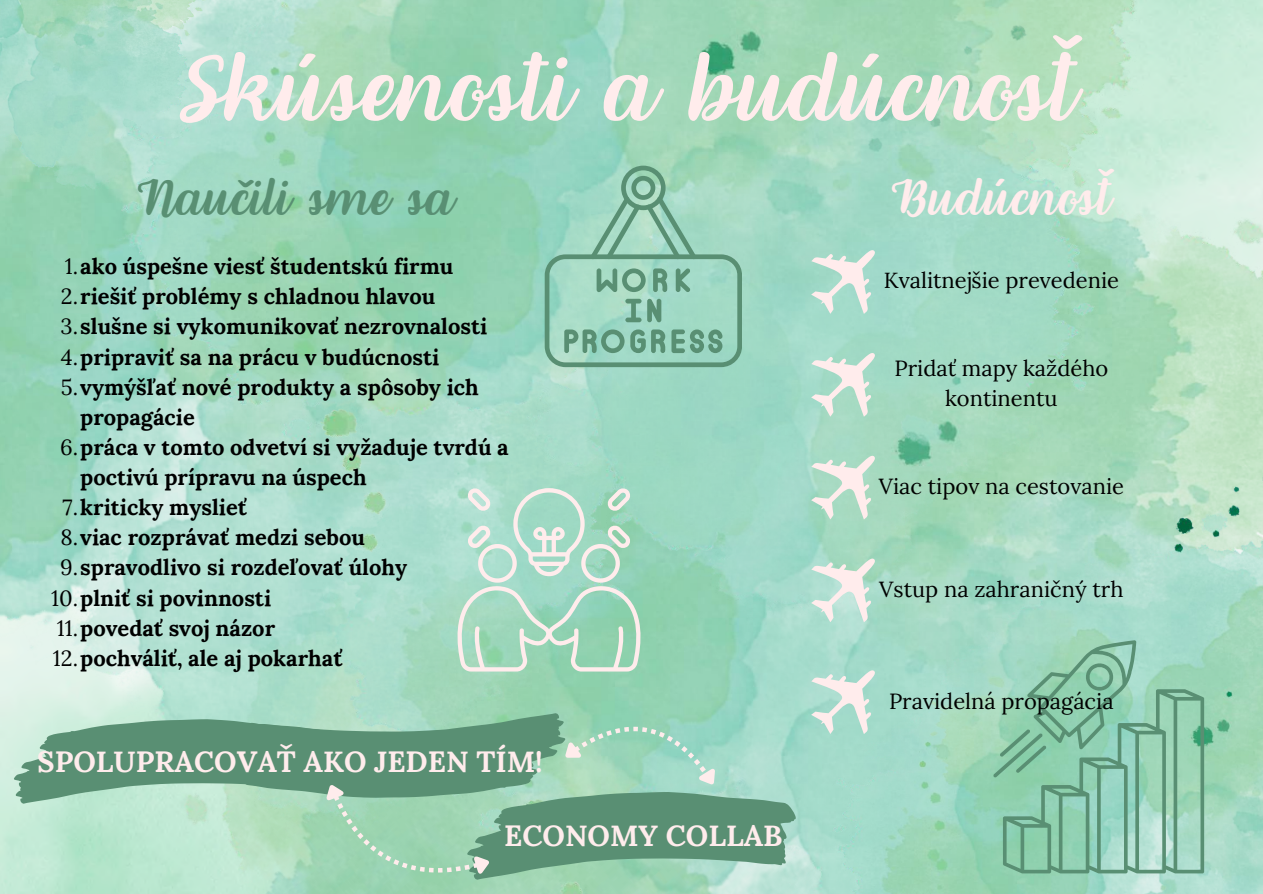
<style>
.page{position:relative;width:1263px;height:894px;background:#fff}
.page>*{position:absolute;margin:0;border:0;box-sizing:border-box;transform-origin:0 0}
.t1{font:91.8px "Together";color:#ffecec}
.t2{font:49.5px "Together";color:#598f73}
.t3{font:49.5px "Together";color:#ffecec}
.t4{font:700 29.25px "Lora";color:#ffecec}
.t5{font:700 21.9px "Lora";color:#000}
.t6{font:21.9px/30.3px "Lora";color:#000;text-align:center}
.s1{font-weight:400}
</style>
<div class="page">
<img style="left:688px;top:25px;width:575px;height:868px">
<img style="left:0;top:197px;width:688px;height:643px">
<img style="left:0;top:0;width:115px;height:197px">
<img style="left:829px;top:473px;width:434px;height:420px">
<img style="left:115px;top:0;width:1035px;height:631px">
<svg style="left:451px;top:487px;width:196px;height:184px;background:#addac5"></svg>
<svg style="left:14px;top:707px;width:782px;height:186px;background:#8ec0a6"></svg>
<svg style="left:545px;top:166px;width:197px;height:201px;background:#94cbb4"></svg>
<svg style="left:982px;top:640px;width:233px;height:233px;background:#8fc9ae"></svg>
<svg style="left:811px;top:248px;width:66px;height:65px;background:#c0dfd4"></svg>
<svg style="left:811px;top:351px;width:66px;height:65px;background:#c2e0d2"></svg>
<svg style="left:811px;top:454px;width:66px;height:65px;background:#c3dfcf"></svg>
<svg style="left:811px;top:556px;width:66px;height:66px;background:#c7e2d6"></svg>
<svg style="left:811px;top:668px;width:66px;height:65px;background:#c2e0d6"></svg>
<h1 class="t1" style="left:183px;top:29px;width:899px">Skúsenosti a budúcnosť</h1>
<h2 class="t2" style="left:136px;top:166px;width:322px">Naučili sme sa</h2>
<p class="t5" style="left:65px;top:252px;width:390px"><span class="s1">1.</span>ako úspešne viesť študentskú firmu</p>
<p class="t5" style="left:61px;top:282px;width:376px"><span class="s1">2.</span>riešiť problémy s chladnou hlavou</p>
<p class="t5" style="left:60px;top:312px;width:428px"><span class="s1">3.</span>slušne si vykomunikovať nezrovnalosti</p>
<p class="t5" style="left:61px;top:342px;width:380px"><span class="s1">4.</span>pripraviť sa na prácu v budúcnosti</p>
<p class="t5" style="left:61px;top:372px;width:420px"><span class="s1">5.</span>vymýšľať nové produkty a spôsoby ich</p>
<p class="t5" style="left:80px;top:402px;width:116px">propagácie</p>
<p class="t5" style="left:60px;top:432px;width:450px"><span class="s1">6.</span>práca v tomto odvetví si vyžaduje tvrdú a</p>
<p class="t5" style="left:80px;top:463px;width:288px">poctivú prípravu na úspech</p>
<p class="t5" style="left:63px;top:493px;width:186px"><span class="s1">7.</span>kriticky myslieť</p>
<p class="t5" style="left:60px;top:523px;width:306px"><span class="s1">8.</span>viac rozprávať medzi sebou</p>
<p class="t5" style="left:60px;top:553px;width:349px"><span class="s1">9.</span>spravodlivo si rozdeľovať úlohy</p>
<p class="t5" style="left:51px;top:583px;width:222px"><span class="s1">10.</span>plniť si povinnosti</p>
<p class="t5" style="left:57px;top:613px;width:220px"><span class="s1">11.</span>povedať svoj názor</p>
<p class="t5" style="left:53px;top:643px;width:291px"><span class="s1">12.</span>pochváliť, ale aj pokarhať</p>
<h3 class="t4" style="left:37px;top:742px;width:507px">SPOLUPRACOVAŤ AKO JEDEN TÍM!</h3>
<h3 class="t4" style="left:504px;top:816px;width:280px">ECONOMY COLLAB</h3>
<h2 class="t3" style="left:889px;top:166px;width:225px">Budúcnosť</h2>
<p class="t6" style="left:884px;top:265px;width:237px">Kvalitnejšie prevedenie</p>
<p class="t6" style="left:894px;top:353px;width:215px">Pridať mapy každého kontinentu</p>
<p class="t6" style="left:879px;top:470px;width:247px">Viac tipov na cestovanie</p>
<p class="t6" style="left:879px;top:573px;width:246px">Vstup na zahraničný trh</p>
<p class="t6" style="left:889px;top:685px;width:226px">Pravidelná propagácia</p>
</div>
